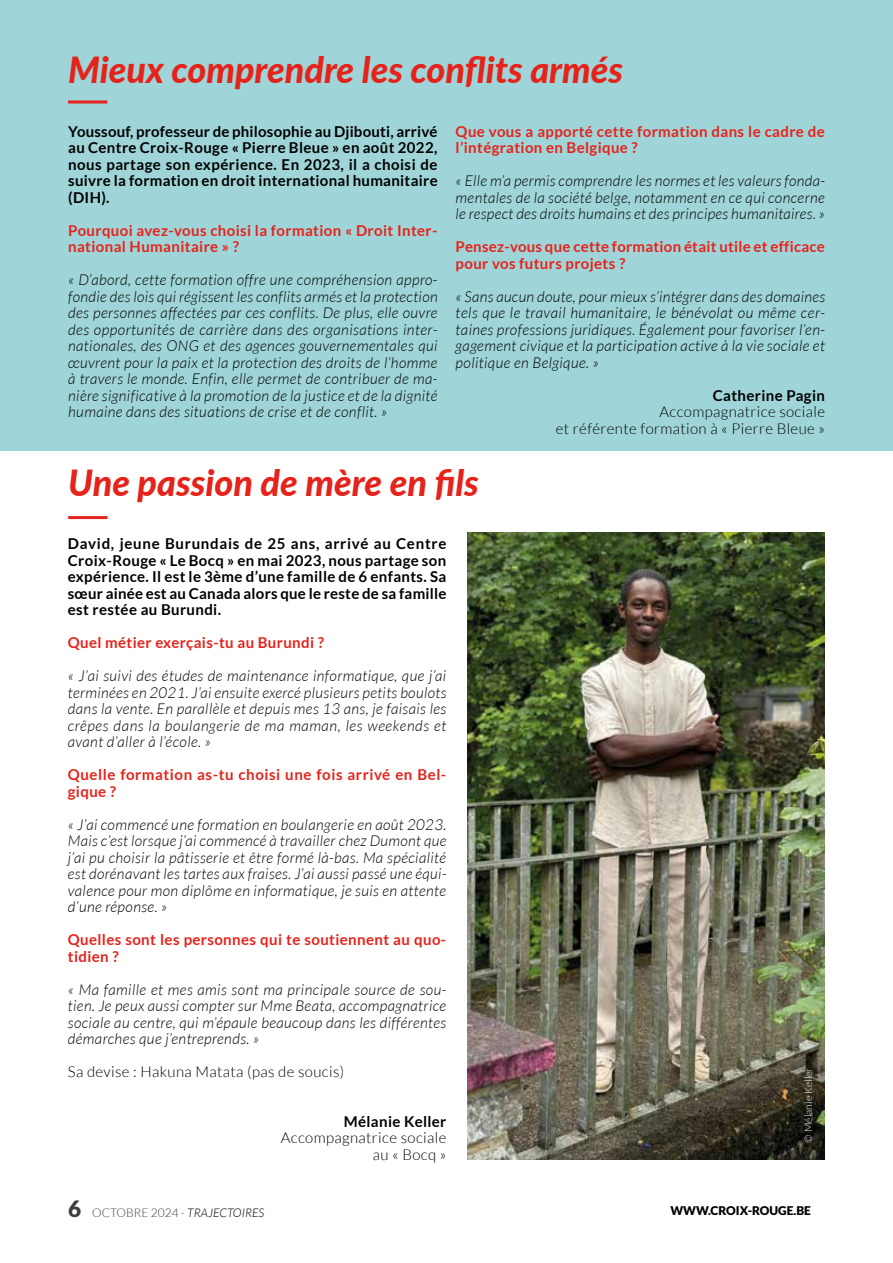
<style>
.page{position:relative;width:893px;height:1263px;background:#fff}
.page>*{position:absolute;margin:0;border:0;box-sizing:border-box;transform-origin:0 0}
.t1{font:italic 800 36px "Lato";color:#e5231b}
.t2{font:italic 300 15px/16.5px "Lato";letter-spacing:.025em;color:#000;text-align:justify}
.t3{font:700 15px/16.5px "Lato";letter-spacing:.02em;color:#000;text-align:justify}
.t4{font:700 15px/16.5px "Lato";letter-spacing:.025em;color:#e5231b}
.t5{font:300 15px/16.5px "Lato";letter-spacing:.025em;color:#000;text-align:right}
.t6{font:300 12px "Lato";color:#3c3c3b}
.t7{font:900 12px "Lato";color:#000}
.t8{font:300 10.5px "Lato";color:#fff}
.s1{font-weight:900;font-size:22.5px}
.s2{font-style:italic;color:#000}
</style>
<div class="page">
<div style="left:0;top:0;width:893px;height:450px;background:#9fd5d8"></div>
<hr style="left:68px;top:101px;width:39px;height:3px;background:#e5231b">
<hr style="left:68px;top:516px;width:40px;height:3px;background:#e5231b">
<img style="left:468px;top:532px;width:357px;height:628px">
<h1 class="t1" style="left:68px;top:43px;width:557px">Mieux comprendre les conflits armés</h1>
<p class="t3" style="left:68px;top:123px;width:371px">Youssouf, professeur de philosophie au Djibouti, arrivé au Centre Croix-Rouge « Pierre Bleue » en août 2022, nous partage son expérience. En 2023, il a choisi de suivre la formation en droit international humanitaire (DIH).</p>
<p class="t4" style="left:68px;top:222px;width:371px">Pourquoi avez-vous choisi la formation « Droit Inter&shy;national Humanitaire » ?</p>
<p class="t2" style="left:68px;top:272px;width:371px">« D’abord, cette formation offre une compréhension appro&shy;fondie des lois qui régissent les conflits armés et la protection des personnes affectées par ces conflits. De plus, elle ouvre des opportunités de carrière dans des organisations inter&shy;nationales, des ONG et des agences gouvernementales qui œuvrent pour la paix et la protection des droits de l’homme à travers le monde. Enfin, elle permet de contribuer de ma&shy;nière significative à la promotion de la justice et de la dignité humaine dans des situations de crise et de conflit. »</p>
<p class="t4" style="left:456px;top:123px;width:371px">Que vous a apporté cette formation dans le cadre de l’intégration en Belgique ?</p>
<p class="t2" style="left:456px;top:173px;width:371px">« Elle m’a permis comprendre les normes et les valeurs fonda&shy;mentales de la société belge, notamment en ce qui concerne le respect des droits humains et des principes humanitaires. »</p>
<p class="t4" style="left:456px;top:238px;width:371px">Pensez-vous que cette formation était utile et efficace pour vos futurs projets ?</p>
<p class="t2" style="left:456px;top:288px;width:371px">« Sans aucun doute, pour mieux s’intégrer dans des domaines tels que le travail humanitaire, le bénévolat ou même cer&shy;taines professions juridiques. Également pour favoriser l’en&shy;gagement civique et la participation active à la vie sociale et politique en Belgique. »</p>
<p class="t3" style="left:713px;top:387px;width:114px">Catherine Pagin</p>
<p class="t5" style="left:556px;top:403px;width:271px">Accompagnatrice sociale<br>et référente formation à « Pierre Bleue »</p>
<h1 class="t1" style="left:68px;top:456px;width:412px">Une passion de mère en fils</h1>
<p class="t3" style="left:68px;top:535px;width:380px">David, jeune Burundais de 25 ans, arrivé au Centre Croix-Rouge « Le Bocq » en mai 2023, nous partage son expérience. Il est le 3ème d’une famille de 6 enfants. Sa sœur ainée est au Canada alors que le reste de sa famille est restée au Burundi.</p>
<p class="t4" style="left:68px;top:634px;width:258px">Quel métier exerçais-tu au Burundi ?</p>
<p class="t2" style="left:68px;top:668px;width:380px">« J’ai suivi des études de maintenance informatique, que j’ai terminées en 2021. J’ai ensuite exercé plusieurs petits boulots dans la vente. En parallèle et depuis mes 13 ans, je faisais les crêpes dans la boulangerie de ma maman, les weekends et avant d’aller à l’école. »</p>
<p class="t4" style="left:68px;top:766px;width:380px">Quelle formation as-tu choisi une fois arrivé en Bel&shy;gique ?</p>
<p class="t2" style="left:68px;top:816px;width:380px">« J’ai commencé une formation en boulangerie en août 2023.<br>Mais c’est lorsque j’ai commencé à travailler chez Dumont que j’ai pu choisir la pâtisserie et être formé là-bas. Ma spécialité est dorénavant les tartes aux fraises. J’ai aussi passé une équi&shy;valence pour mon diplôme en informatique, je suis en attente d’une réponse. »</p>
<p class="t4" style="left:68px;top:931px;width:380px">Quelles sont les personnes qui te soutiennent au quo&shy;tidien ?</p>
<p class="t2" style="left:68px;top:981px;width:380px">« Ma famille et mes amis sont ma principale source de sou&shy;tien. Je peux aussi compter sur Mme Beata, accompagnatrice sociale au centre, qui m’épaule beaucoup dans les différentes démarches que j’entreprends. »</p>
<p class="t5" style="left:68px;top:1063px;width:278px">Sa devise : Hakuna Matata (pas de soucis)</p>
<p class="t3" style="left:344px;top:1113px;width:104px">Mélanie Keller</p>
<p class="t5" style="left:281px;top:1129px;width:167px">Accompagnatrice sociale au « Bocq »</p>
<p class="t8" style="left:803px;top:1142px;width:77px;rotate:-90deg">© Mélanie Keller</p>
<p class="t6" style="left:68px;top:1206px;width:198px"><span class="s1">6</span> OCTOBRE 2024 - <span class="s2">TRAJECTOIRES</span></p>
<p class="t7" style="left:670px;top:1204px;width:142px">WWW.CROIX-ROUGE.BE</p>
</div>
